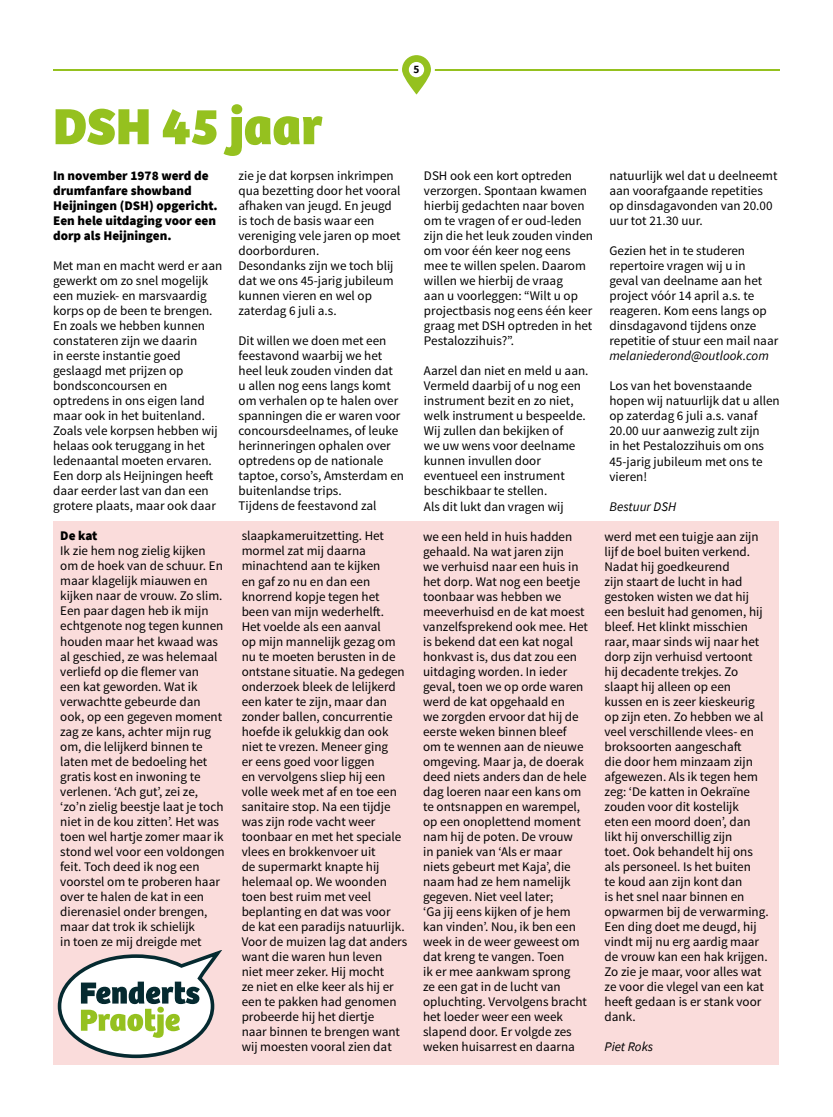
<style>
.page{position:relative;width:833px;height:1117px;background:#fff}
.page>*{position:absolute;margin:0;border:0;box-sizing:border-box;transform-origin:0 0}
.t1{font:800 52.5px "Bree";color:#95c11f}
.t2{font:13.12px/15px "Source Sans Pro";color:#000}
.t3{font:900 13.12px/15px "Source Sans Pro";color:#000}
.t4{font:italic 13.12px "Source Sans Pro";color:#000}
.t5{font:700 11.25px "Source Sans Pro";color:#000}
</style>
<div class="page">
<hr style="left:53px;top:69px;width:727px;height:2px;background:#95c11f">
<svg style="left:398px;top:55px;width:37px;height:40px"></svg>
<div style="left:409px;top:62px;width:15px;height:15px;background:#fff;border-radius:50%"></div>
<div style="left:54px;top:521px;width:725px;height:543px;background:#fadcdb"></div>
<svg style="left:57px;top:950px;width:165px;height:107px"></svg>
<p class="t5" style="left:413px;top:62px;width:7px">5</p>
<h1 class="t1" style="left:53px;top:94px;width:271px">DSH 45 jaar</h1>
<p class="t3" style="left:53px;top:168px;width:166px">In november 1978 werd de drumfanfare showband<br>Heijningen (DSH) opgericht.<br>Een hele uitdaging voor een dorp als Heijningen.</p>
<p class="t2" style="left:53px;top:258px;width:171px">Met man en macht werd er aan gewerkt om zo snel mogelijk een muziek- en marsvaardig korps op de been te brengen.<br>En zoals we hebben kunnen constateren zijn we daarin<br>in eerste instantie goed geslaagd met prijzen op bondsconcoursen en optredens in ons eigen land maar ook in het buitenland.<br>Zoals vele korpsen hebben wij helaas ook teruggang in het ledenaantal moeten ervaren.<br>Een dorp als Heijningen heeft daar eerder last van dan een grotere plaats, maar ook daar</p>
<p class="t2" style="left:238px;top:168px;width:163px">zie je dat korpsen inkrimpen qua bezetting door het vooral afhaken van jeugd. En jeugd is toch de basis waar een vereniging vele jaren op moet doorborduren.<br>Desondanks zijn we toch blij dat we ons 45-jarig jubileum kunnen vieren en wel op zaterdag 6 juli a.s.</p>
<p class="t2" style="left:238px;top:333px;width:167px">Dit willen we doen met een feestavond waarbij we het heel leuk zouden vinden dat<br>u allen nog eens langs komt om verhalen op te halen over spanningen die er waren voor concoursdeelnames, of leuke herinneringen ophalen over optredens op de nationale taptoe, corso’s, Amsterdam en buitenlandse trips.<br>Tijdens de feestavond zal</p>
<p class="t2" style="left:424px;top:168px;width:171px">DSH ook een kort optreden verzorgen. Spontaan kwamen hierbij gedachten naar boven om te vragen of er oud-leden zijn die het leuk zouden vinden om voor één keer nog eens mee te willen spelen. Daarom willen we hierbij de vraag<br>aan u voorleggen: “Wilt u op projectbasis nog eens één keer graag met DSH optreden in het<br>Pestalozzihuis?”.</p>
<p class="t2" style="left:424px;top:363px;width:166px">Aarzel dan niet en meld u aan.<br>Vermeld daarbij of u nog een instrument bezit en zo niet, welk instrument u bespeelde.<br>Wij zullen dan bekijken of<br>we uw wens voor deelname kunnen invullen door eventueel een instrument beschikbaar te stellen.<br>Als dit lukt dan vragen wij</p>
<p class="t2" style="left:609px;top:168px;width:169px">natuurlijk wel dat u deelneemt aan voorafgaande repetities op dinsdagavonden van 20.00 uur tot 21.30 uur.</p>
<p class="t2" style="left:609px;top:243px;width:170px">Gezien het in te studeren repertoire vragen wij u in<br>geval van deelname aan het project vóór 14 april a.s. te reageren. Kom eens langs op dinsdagavond tijdens onze repetitie of stuur een mail naar</p>
<p class="t4" style="left:609px;top:347px;width:161px">melaniederond@outlook.com</p>
<p class="t2" style="left:609px;top:379px;width:172px">Los van het bovenstaande hopen wij natuurlijk dat u allen op zaterdag 6 juli a.s. vanaf<br>20.00 uur aanwezig zult zijn<br>in het Pestalozzihuis om ons<br>45-jarig jubileum met ons te vieren!</p>
<p class="t4" style="left:609px;top:497px;width:68px">Bestuur DSH</p>
<p class="t3" style="left:60px;top:528px;width:39px">De kat</p>
<p class="t2" style="left:60px;top:543px;width:166px">Ik zie hem nog zielig kijken om de hoek van de schuur. En maar klagelijk miauwen en kijken naar de vrouw. Zo slim.<br>Een paar dagen heb ik mijn echtgenote nog tegen kunnen houden maar het kwaad was al geschied, ze was helemaal verliefd op die flemer van<br>een kat geworden. Wat ik verwachtte gebeurde dan ook, op een gegeven moment zag ze kans, achter mijn rug om, die lelijkerd binnen te laten met de bedoeling het gratis kost en inwoning te verlenen. ‘Ach gut’, zei ze, ‘zo’n zielig beestje laat je toch niet in de kou zitten’. Het was toen wel hartje zomer maar ik stond wel voor een voldongen feit. Toch deed ik nog een voorstel om te proberen haar over te halen de kat in een dierenasiel onder brengen, maar dat trok ik schielijk<br>in toen ze mij dreigde met</p>
<p class="t2" style="left:242px;top:528px;width:167px">slaapkameruitzetting. Het mormel zat mij daarna minachtend aan te kijken<br>en gaf zo nu en dan een knorrend kopje tegen het been van mijn wederhelft.<br>Het voelde als een aanval<br>op mijn mannelijk gezag om nu te moeten berusten in de ontstane situatie. Na gedegen onderzoek bleek de lelijkerd een kater te zijn, maar dan zonder ballen, concurrentie hoefde ik gelukkig dan ook niet te vrezen. Meneer ging<br>er eens goed voor liggen<br>en vervolgens sliep hij een volle week met af en toe een sanitaire stop. Na een tijdje was zijn rode vacht weer toonbaar en met het speciale vlees en brokkenvoer uit<br>de supermarkt knapte hij helemaal op. We woonden toen best ruim met veel beplanting en dat was voor de kat een paradijs natuurlijk.<br>Voor de muizen lag dat anders want die waren hun leven<br>niet meer zeker. Hij mocht<br>ze niet en elke keer als hij er een te pakken had genomen probeerde hij het diertje<br>naar binnen te brengen want wij moesten vooral zien dat</p>
<p class="t2" style="left:423px;top:528px;width:166px">we een held in huis hadden gehaald. Na wat jaren zijn<br>we verhuisd naar een huis in het dorp. Wat nog een beetje toonbaar was hebben we meeverhuisd en de kat moest vanzelfsprekend ook mee. Het is bekend dat een kat nogal honkvast is, dus dat zou een uitdaging worden. In ieder geval, toen we op orde waren werd de kat opgehaald en<br>we zorgden ervoor dat hij de eerste weken binnen bleef<br>om te wennen aan de nieuwe omgeving. Maar ja, de doerak deed niets anders dan de hele dag loeren naar een kans om te ontsnappen en warempel, op een onoplettend moment nam hij de poten. De vrouw<br>in paniek van ‘Als er maar niets gebeurt met Kaja’, die naam had ze hem namelijk gegeven. Niet veel later;<br>‘Ga jij eens kijken of je hem kan vinden’. Nou, ik ben een week in de weer geweest om dat kreng te vangen. Toen<br>ik er mee aankwam sprong<br>ze een gat in de lucht van opluchting. Vervolgens bracht het loeder weer een week slapend door. Er volgde zes weken huisarrest en daarna</p>
<p class="t2" style="left:604px;top:529px;width:166px">werd met een tuigje aan zijn lijf de boel buiten verkend.<br>Nadat hij goedkeurend<br>zijn staart de lucht in had gestoken wisten we dat hij een besluit had genomen, hij bleef. Het klinkt misschien raar, maar sinds wij naar het dorp zijn verhuisd vertoont hij decadente trekjes. Zo slaapt hij alleen op een kussen en is zeer kieskeurig op zijn eten. Zo hebben we al veel verschillende vlees- en broksoorten aangeschaft<br>die door hem minzaam zijn afgewezen. Als ik tegen hem zeg: ‘De katten in Oekraïne zouden voor dit kostelijk<br>eten een moord doen’, dan likt hij onverschillig zijn<br>toet. Ook behandelt hij ons als personeel. Is het buiten<br>te koud aan zijn kont dan<br>is het snel naar binnen en opwarmen bij de verwarming.<br>Een ding doet me deugd, hij vindt mij nu erg aardig maar de vrouw kan een hak krijgen.<br>Zo zie je maar, voor alles wat ze voor die vlegel van een kat heeft gedaan is er stank voor dank.</p>
<p class="t4" style="left:604px;top:1038px;width:50px">Piet Roks</p>
</div>
